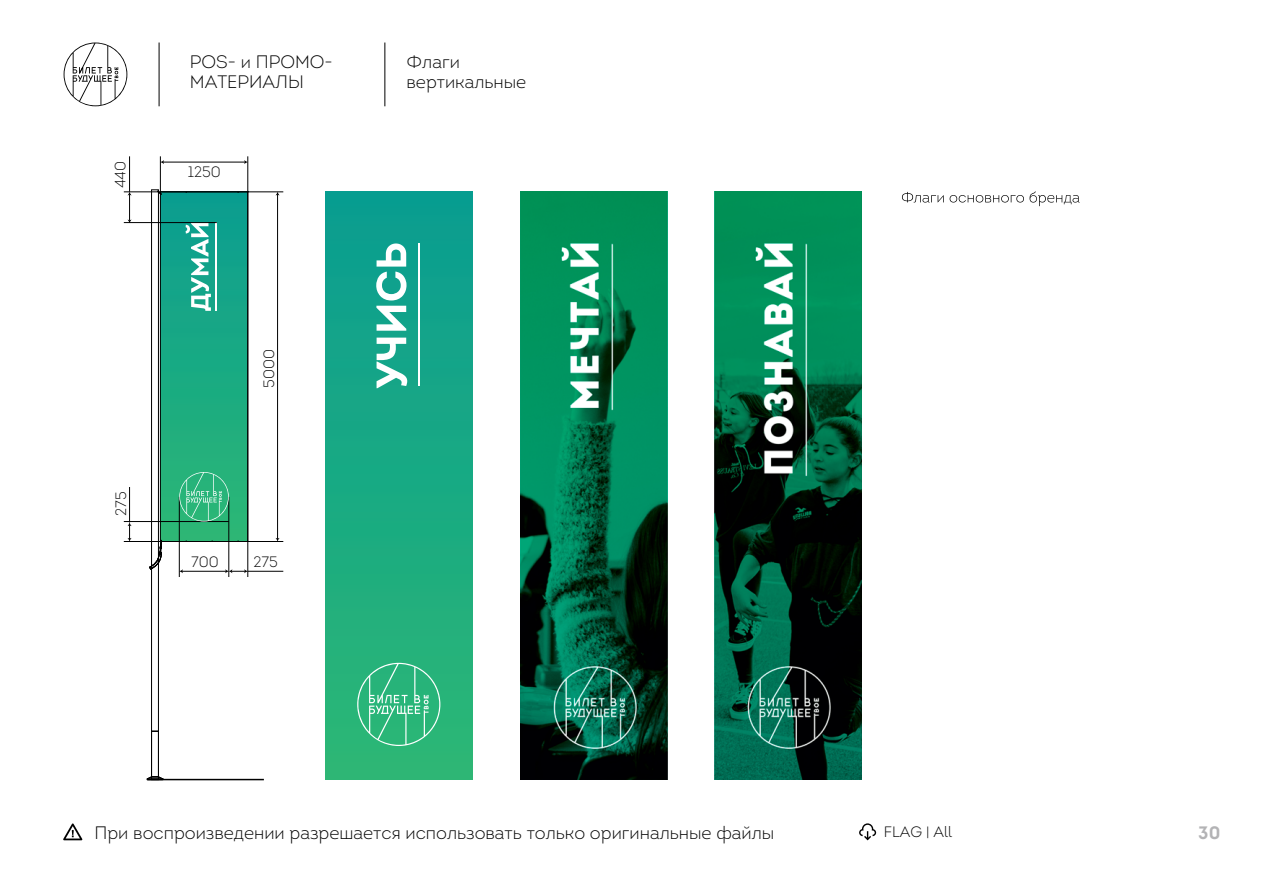
<style>
.page{position:relative;width:1263px;height:893px;background:#fff}
.page>*{position:absolute;margin:0;border:0;box-sizing:border-box;transform-origin:0 0}
.t1{font:300 18px/19.5px "Intro";color:#000}
.t2{font:700 18px "Intro";color:#b3b3b5}
.t3{font:300 15px "Intro";color:#000}
</style>
<div class="page">
<hr style="left:159px;top:43px;width:1px;height:63px;background:#000">
<svg style="left:64px;top:43px;width:63px;height:63px"></svg>
<div style="left:325px;top:192px;width:147px;height:588px;background:linear-gradient(to bottom,#099d90,#2cb775)"></div>
<hr style="left:384px;top:43px;width:1px;height:63px;background:#000">
<svg style="left:859px;top:823px;width:17px;height:17px"></svg>
<svg style="left:63px;top:823px;width:19px;height:17px"></svg>
<div style="left:160px;top:192px;width:88px;height:349px;background:linear-gradient(to bottom,#099e91,#2bb674)"></div>
<div style="left:160px;top:192px;width:88px;height:350px;border:1px solid #000"></div>
<hr style="left:229px;top:497px;width:1px;height:80px;background:#000">
<hr style="left:248px;top:192px;width:1px;height:385px;background:#000">
<hr style="left:248px;top:156px;width:1px;height:36px;background:#000">
<hr style="left:160px;top:192px;width:123px;height:1px;background:#000">
<hr style="left:182px;top:571px;width:44px;height:1px;background:#000">
<svg style="left:225px;top:569px;width:23px;height:4px"></svg>
<hr style="left:163px;top:162px;width:82px;height:1px;background:#000">
<svg style="left:244px;top:160px;width:4px;height:4px"></svg>
<hr style="left:277px;top:194px;width:1px;height:345px;background:#000">
<hr style="left:179px;top:497px;width:1px;height:80px;background:#000">
<hr style="left:160px;top:156px;width:1px;height:36px;background:#000">
<hr style="left:129px;top:156px;width:1px;height:36px;background:#000">
<hr style="left:160px;top:541px;width:123px;height:1px;background:#000">
<hr style="left:248px;top:571px;width:35px;height:1px;background:#000">
<svg style="left:128px;top:522px;width:4px;height:19px"></svg>
<svg style="left:128px;top:193px;width:4px;height:29px"></svg>
<hr style="left:129px;top:487px;width:1px;height:35px;background:#000">
<div style="left:151px;top:731px;width:8px;height:49px;border:1px solid #000"></div>
<div style="left:151px;top:190px;width:8px;height:541px;border:1px solid #000"></div>
<svg style="left:147px;top:776px;width:16px;height:3px"></svg>
<svg style="left:149px;top:540px;width:13px;height:29px"></svg>
<hr style="left:147px;top:779px;width:117px;height:1px;background:#000">
<svg style="left:186px;top:223px;width:25px;height:88px"></svg>
<hr style="left:216px;top:223px;width:1px;height:88px;background:#fff">
<hr style="left:124px;top:541px;width:36px;height:1px;background:#000">
<hr style="left:124px;top:192px;width:36px;height:1px;background:#000">
<hr style="left:418px;top:244px;width:2px;height:142px;background:#fff">
<svg style="left:376px;top:243px;width:31px;height:145px"></svg>
<hr style="left:124px;top:521px;width:105px;height:1px;background:#000">
<hr style="left:124px;top:222px;width:93px;height:1px;background:#000">
<svg style="left:157px;top:191px;width:5px;height:4px"></svg>
<svg style="left:902px;top:192px;width:42px;height:11px"></svg>
<svg style="left:950px;top:191px;width:130px;height:15px"></svg>
<img style="left:520px;top:192px;width:147px;height:587px">
<img style="left:715px;top:192px;width:147px;height:587px">
<svg style="left:357px;top:663px;width:83px;height:83px;background:#43bd89"></svg>
<svg style="left:179px;top:472px;width:50px;height:49px;background:#42bb87"></svg>
<p class="t3" style="left:111px;top:188px;width:29px;rotate:-90deg">440</p>
<p class="t1" style="left:190px;top:52px;width:144px">POS- и ПРОМО-<br>МАТЕРИАЛЫ</p>
<p class="t1" style="left:406px;top:52px;width:121px">Флаги вертикальные</p>
<p class="t3" style="left:188px;top:163px;width:35px">1250</p>
<p class="t3" style="left:112px;top:516px;width:26px;rotate:-90deg">275</p>
<p class="t3" style="left:260px;top:388px;width:40px;rotate:-90deg">5000</p>
<p class="t3" style="left:191px;top:552px;width:29px">700</p>
<p class="t3" style="left:253px;top:552px;width:26px">275</p>
<p class="t1" style="left:95px;top:823px;width:681px">При воспроизведении разрешается использовать только оригинальные файлы</p>
<p class="t3" style="left:884px;top:823px;width:70px">FLAG | All</p>
<p class="t2" style="left:1198px;top:821px;width:24px">30</p>
</div>
